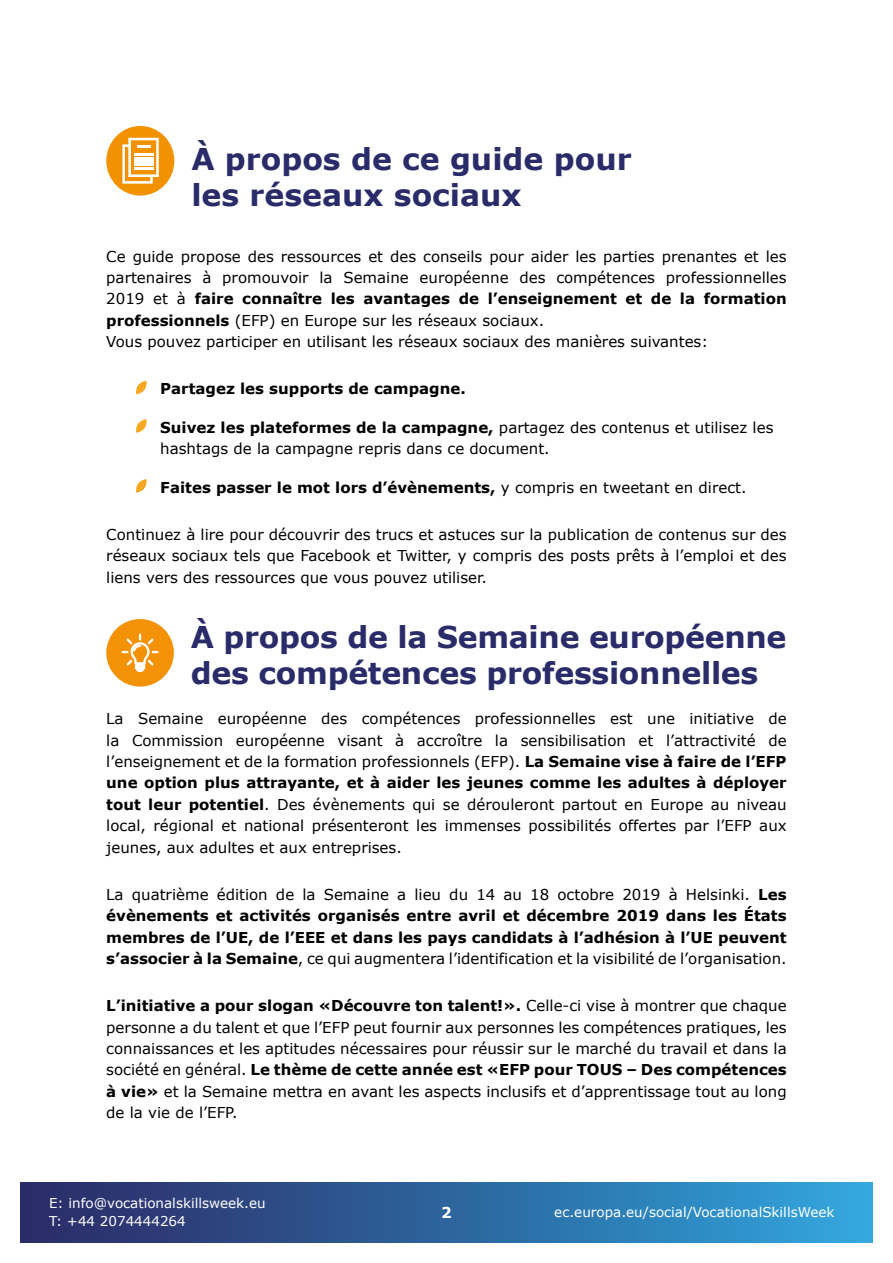
<style>
.page{position:relative;width:893px;height:1263px;background:#fff}
.page>*{position:absolute;margin:0;border:0;box-sizing:border-box;transform-origin:0 0}
.t1{font:700 30px/36px "Verdana";letter-spacing:-.01em;color:#292c69}
.t2{font:15px/21.5px "Verdana";color:#000;text-align:justify}
.t3{font:700 15px/21.5px "Verdana";color:#000;text-align:justify}
.t4{font:700 15px "Verdana";color:#fff}
.t5{font:13.5px/18px "Verdana";color:#fff}
.s1{font-weight:700}
.s2{font-weight:400}
</style>
<div class="page">
<div style="left:21px;top:1182px;width:851px;height:60px;background:linear-gradient(to right,#2a2762,#31a5dc)"></div>
<svg style="left:136px;top:381px;width:11px;height:13px"></svg>
<svg style="left:136px;top:419px;width:11px;height:14px"></svg>
<svg style="left:136px;top:479px;width:11px;height:14px"></svg>
<div style="left:106px;top:619px;width:68px;height:68px;background:#f39207;border-radius:50%"></div>
<svg style="left:122px;top:634px;width:36px;height:38px"></svg>
<div style="left:106px;top:126px;width:68px;height:70px;background:#f39200;border-radius:50%"></div>
<svg style="left:122px;top:138px;width:37px;height:46px"></svg>
<h1 class="t1" style="left:191px;top:141px;width:442px">À propos de ce guide pour les réseaux sociaux</h1>
<p class="t2" style="left:106px;top:245px;width:682px;text-align:left">Ce guide propose des ressources et des conseils pour aider les parties prenantes et les partenaires à promouvoir la Semaine européenne des compétences professionnelles 2019 et à <span class="s1">faire connaître les avantages de l’enseignement et de la formation professionnels</span> (EFP) en Europe sur les réseaux sociaux.<br>Vous pouvez participer en utilisant les réseaux sociaux des manières suivantes:</p>
<p class="t3" style="left:160px;top:378px;width:307px">Partagez les supports de campagne.</p>
<p class="t2" style="left:160px;top:416px;width:615px"><span class="s1">Suivez les plateformes de la campagne,</span> partagez des contenus et utilisez les hashtags de la campagne repris dans ce document.</p>
<p class="t3" style="left:160px;top:476px;width:588px">Faites passer le mot lors d’évènements, <span class="s2">y compris en tweetant en direct.</span></p>
<p class="t2" style="left:106px;top:523px;width:682px">Continuez à lire pour découvrir des trucs et astuces sur la publication de contenus sur des réseaux sociaux tels que Facebook et Twitter, y compris des posts prêts à l’emploi et des liens vers des ressources que vous pouvez utiliser.</p>
<h1 class="t1" style="left:191px;top:618px;width:597px">À propos de la Semaine européenne des compétences professionnelles</h1>
<p class="t2" style="left:106px;top:708px;width:682px">La Semaine européenne des compétences professionnelles est une initiative de la Commission européenne visant à accroître la sensibilisation et l’attractivité de l’enseignement et de la formation professionnels (EFP). <span class="s1">La Semaine vise à faire de l’EFP une option plus attrayante, et à aider les jeunes comme les adultes à déployer tout leur potentiel</span>. Des évènements qui se dérouleront partout en Europe au niveau local, régional et national présenteront les immenses possibilités offertes par l’EFP aux jeunes, aux adultes et aux entreprises.</p>
<p class="t3" style="left:106px;top:883px;width:682px"><span class="s2">La quatrième édition de la Semaine a lieu du 14 au 18 octobre 2019 à Helsinki.</span> Les évènements et activités organisés entre avril et décembre 2019 dans les États membres de l’UE, de l’EEE et dans les pays candidats à l’adhésion à l’UE peuvent s’associer à la Semaine<span class="s2">, ce qui augmentera l’identification et la visibilité de l’organisation.</span></p>
<p class="t2" style="left:106px;top:995px;width:682px"><span class="s1">L’initiative a pour slogan «Découvre ton talent!».</span> Celle-ci vise à montrer que chaque personne a du talent et que l’EFP peut fournir aux personnes les compétences pratiques, les connaissances et les aptitudes nécessaires pour réussir sur le marché du travail et dans la société en général. <span class="s1">Le thème de cette année est «EFP pour TOUS – Des compétences à vie»</span> et la Semaine mettra en avant les aspects inclusifs et d’apprentissage tout au long de la vie de l’EFP.</p>
<p class="t5" style="left:49px;top:1194px;width:218px">E: info@vocationalskillsweek.eu<br>T: +44 2074444264</p>
<p class="t5" style="left:554px;top:1203px;width:282px">ec.europa.eu/social/VocationalSkillsWeek</p>
<p class="t4" style="left:441px;top:1202px;width:12px">2</p>
</div>
